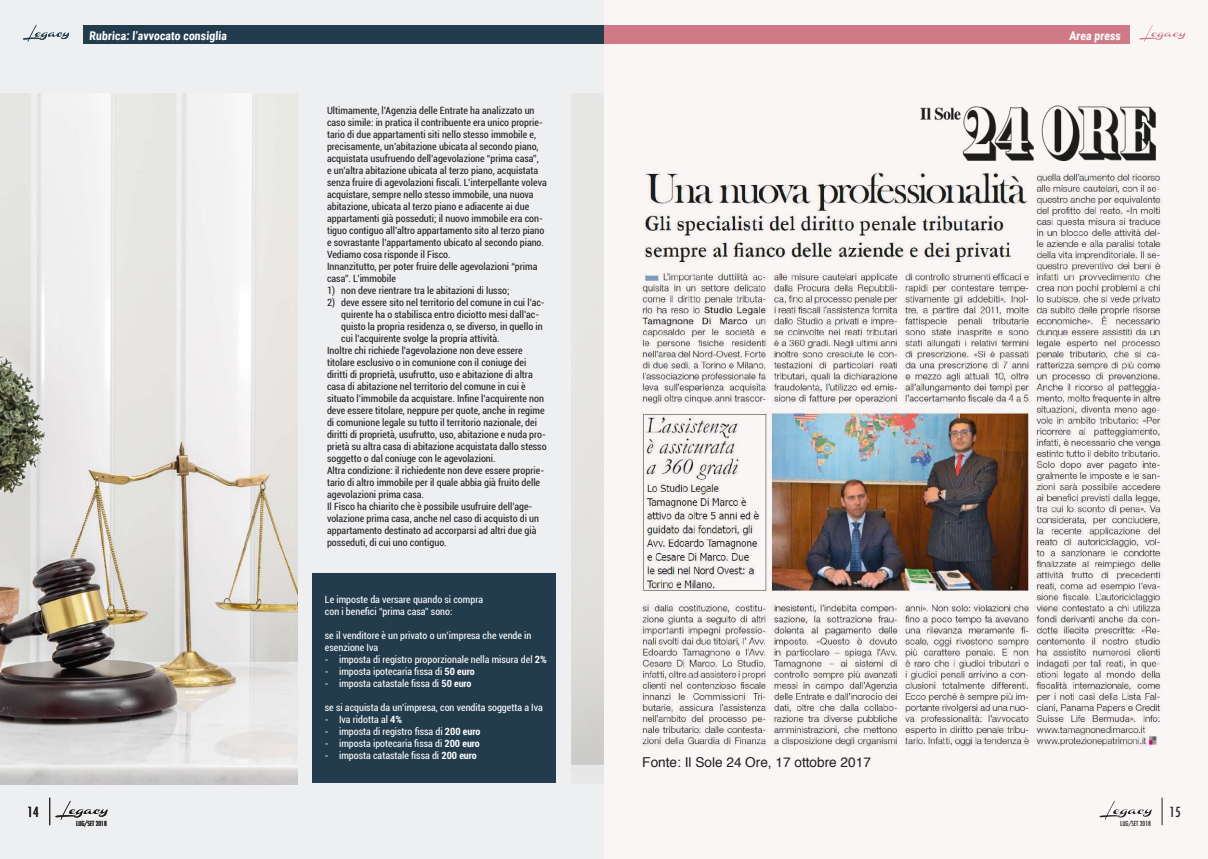
<style>
.page{position:relative;width:1208px;height:859px;background:#fff}
.page>*{position:absolute;margin:0;border:0;box-sizing:border-box;transform-origin:0 0}
.t1{font:13.7px "Helvetica";color:#231f20}
.t2{font:condensed 13.6px "Futura Std";color:#231f20}
.t3{font:700 12px "Roboto Condensed";color:#fff}
.t4{font:condensed 10px/12px "Roboto";color:#231f20}
.t5{font:condensed 10px/12px "Roboto";color:#fff}
.t6{font:condensed 6.8px "Futura Std";color:#231f20}
.s1{font-weight:700}
</style>
<div class="page">
<div style="left:0;top:0;width:604px;height:859px;background:#eeeff1"></div>
<div style="left:604px;top:0;width:604px;height:859px;background:#fbf6f6"></div>
<div style="left:603px;top:26px;width:526px;height:18px;background:#d07a88"></div>
<svg style="left:23px;top:25px;width:46px;height:17px"></svg>
<svg style="left:49px;top:798px;width:58px;height:27px"></svg>
<div style="left:312px;top:574px;width:243px;height:209px;background:#233c4d"></div>
<img style="left:0;top:94px;width:298px;height:691px">
<svg style="left:1139px;top:25px;width:46px;height:17px"></svg>
<svg style="left:1099px;top:801px;width:52px;height:19px"></svg>
<svg style="left:1161px;top:798px;width:1px;height:27px"></svg>
<div style="left:83px;top:26px;width:521px;height:18px;background:#233c4d"></div>
<img style="left:641px;top:172px;width:521px;height:575px">
<img style="left:909px;top:105px;width:253px;height:133px">
<h2 class="t2" style="left:27px;top:804px;width:13px">14</h2>
<p class="t3" style="left:89px;top:28px;width:140px">Rubrica: l’avvocato consiglia</p>
<p class="t3" style="left:1069px;top:27px;width:54px">Area press</p>
<p class="t6" style="left:76px;top:819px;width:32px">LUG/SET 2018</p>
<p class="t4" style="left:327px;top:105px;width:221px">Ultimamente, l’Agenzia delle Entrate ha analizzato un caso simile: in pratica il contribuente era unico proprie&shy;tario di due appartamenti siti nello stesso immobile e, precisamente, un’abitazione ubicata al secondo piano, acquistata usufruendo dell’agevolazione “prima casa”,<br>e un’altra abitazione ubicata al terzo piano, acquistata senza fruire di agevolazioni fiscali. L’interpellante voleva acquistare, sempre nello stesso immobile, una nuova abitazione, ubicata al terzo piano e adiacente ai due appartamenti già posseduti; il nuovo immobile era con&shy;tiguo contiguo all’altro appartamento sito al terzo piano e sovrastante l’appartamento ubicato al secondo piano.<br>Vediamo cosa risponde il Fisco.<br>Innanzitutto, per poter fruire delle agevolazioni “prima casa”. L’immobile</p>
<p class="t4" style="left:327px;top:285px;width:184px">1) non deve rientrare tra le abitazioni di lusso;</p>
<p class="t4" style="left:327px;top:297px;width:219px">2) deve essere sito nel territorio del comune in cui l’ac-</p>
<p class="t4" style="left:341px;top:309px;width:199px">quirente ha o stabilisca entro diciotto mesi dall’ac-</p>
<p class="t4" style="left:341px;top:321px;width:203px">quisto la propria residenza o, se diverso, in quello in</p>
<p class="t4" style="left:341px;top:333px;width:160px">cui l’acquirente svolge la propria attività.</p>
<p class="t4" style="left:327px;top:345px;width:197px">Inoltre chi richiede l’agevolazione non deve essere</p>
<p class="t4" style="left:327px;top:357px;width:201px">titolare esclusivo o in comunione con il coniuge dei</p>
<p class="t4" style="left:327px;top:369px;width:207px">diritti di proprietà, usufrutto, uso e abitazione di altra</p>
<p class="t4" style="left:327px;top:381px;width:200px">casa di abitazione nel territorio del comune in cui è</p>
<p class="t4" style="left:327px;top:393px;width:218px">situato l’immobile da acquistare. Infine l’acquirente non</p>
<p class="t4" style="left:327px;top:405px;width:219px">deve essere titolare, neppure per quote, anche in regime</p>
<p class="t4" style="left:327px;top:417px;width:211px">di comunione legale su tutto il territorio nazionale, dei</p>
<p class="t4" style="left:327px;top:429px;width:220px">diritti di proprietà, usufrutto, uso, abitazione e nuda pro-</p>
<p class="t4" style="left:327px;top:441px;width:221px">prietà su altra casa di abitazione acquistata dallo stesso</p>
<p class="t4" style="left:327px;top:453px;width:170px">soggetto o dal coniuge con le agevolazioni.</p>
<p class="t4" style="left:327px;top:465px;width:219px">Altra condizione: il richiedente non deve essere proprie-</p>
<p class="t4" style="left:327px;top:477px;width:215px">tario di altro immobile per il quale abbia già fruito delle</p>
<p class="t4" style="left:327px;top:489px;width:98px">agevolazioni prima casa.</p>
<p class="t4" style="left:327px;top:501px;width:207px">Il Fisco ha chiarito che è possibile usufruire dell’age-</p>
<p class="t4" style="left:327px;top:513px;width:213px">volazione prima casa, anche nel caso di acquisto di un</p>
<p class="t4" style="left:327px;top:525px;width:211px">appartamento destinato ad accorparsi ad altri due già</p>
<p class="t4" style="left:327px;top:537px;width:121px">posseduti, di cui uno contiguo.</p>
<p class="t5" style="left:325px;top:593px;width:160px">Le imposte da versare quando si compra con i benefici “prima casa” sono:</p>
<p class="t5" style="left:325px;top:629px;width:208px">se il venditore è un privato o un’impresa che vende in esenzione Iva</p>
<p class="t5" style="left:325px;top:653px;width:223px">- imposta di registro proporzionale nella misura del <span class="s1">2%</span></p>
<p class="t5" style="left:325px;top:665px;width:151px">- imposta ipotecaria fissa di <span class="s1">50 euro</span></p>
<p class="t5" style="left:325px;top:677px;width:148px">- imposta catastale fissa di <span class="s1">50 euro</span></p>
<p class="t5" style="left:325px;top:701px;width:219px">se si acquista da un’impresa, con vendita soggetta a Iva</p>
<p class="t5" style="left:325px;top:713px;width:79px">- Iva ridotta al <span class="s1">4%</span></p>
<p class="t5" style="left:325px;top:725px;width:157px">- imposta di registro fissa di <span class="s1">200 euro</span></p>
<p class="t5" style="left:325px;top:737px;width:156px">- imposta ipotecaria fissa di <span class="s1">200 euro</span></p>
<p class="t5" style="left:325px;top:749px;width:153px">- imposta catastale fissa di <span class="s1">200 euro</span></p>
<h1 class="t1" style="left:642px;top:752px;width:230px">Fonte: Il Sole 24 Ore, 17 ottobre 2017</h1>
<p class="t6" style="left:1120px;top:819px;width:32px">LUG/SET 2018</p>
<h2 class="t2" style="left:1169px;top:804px;width:13px">15</h2>
</div>
